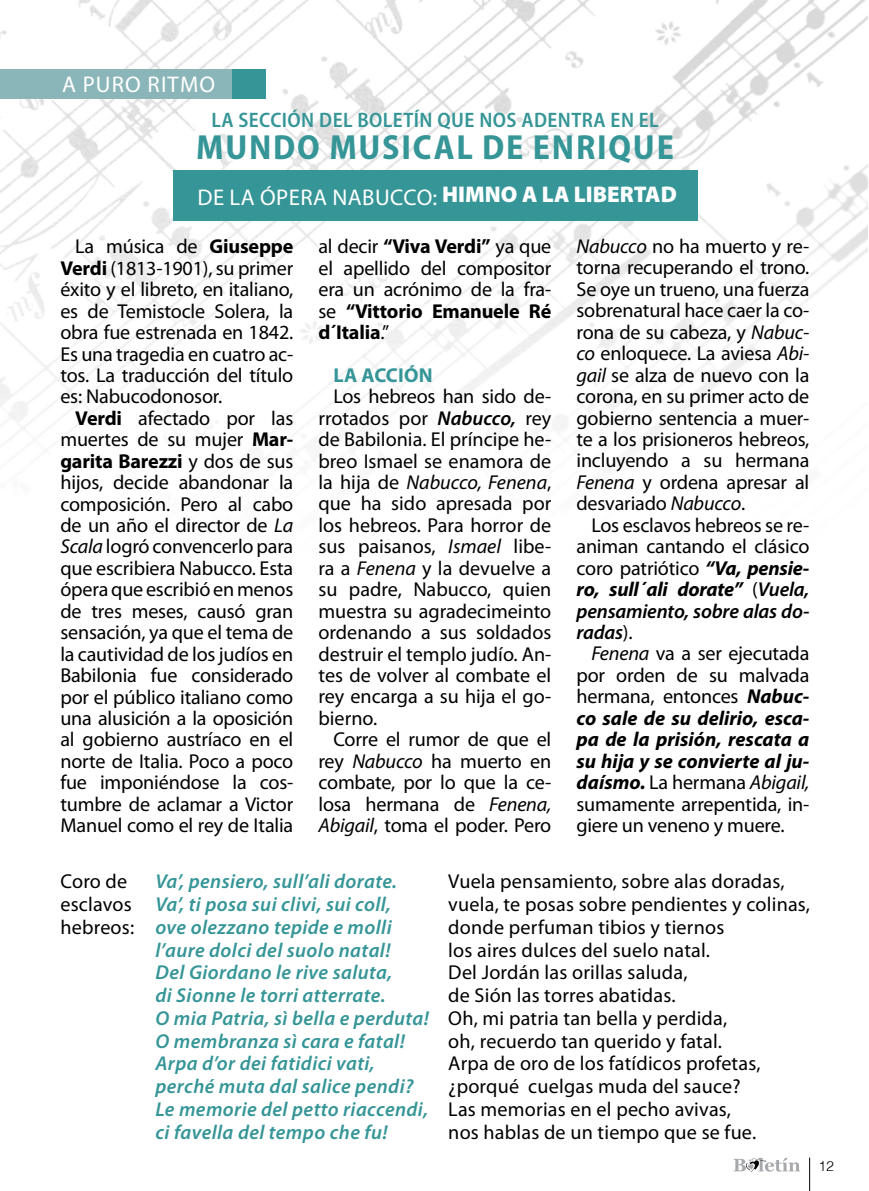
<style>
.page{position:relative;width:869px;height:1191px;background:#fff}
.page>*{position:absolute;margin:0;border:0;box-sizing:border-box;transform-origin:0 0}
.t1{font:700 semi-condensed 35px "Myriad Pro";letter-spacing:.05em;color:#359597}
.t2{font:22.75px "Myriad Pro";letter-spacing:.02em;color:#fff}
.t3{font:600 semi-condensed 21px "Myriad Pro";letter-spacing:.02em;color:#359597}
.t4{font:20.12px/21.3px "Myriad Pro";letter-spacing:-.01em;color:#000;text-align:justify}
.t5{font:20.12px/22.8px "Myriad Pro";letter-spacing:.01em;color:#000}
.t6{font:italic 600 20.12px/22.8px "Myriad Pro";letter-spacing:.02em;color:#359597}
.t7{font:700 20.12px "Myriad Pro";color:#359597}
.t8{font:300 14px "Helvetica";color:#000}
.s1{font-weight:700}
.s2{font-style:italic}
.s3{font-weight:600;font-style:italic}
.s4{font-weight:700;font-style:italic}
</style>
<div class="page">
<hr style="left:809px;top:1157px;width:1px;height:34px;background:#000">
<svg style="left:733px;top:1157px;width:66px;height:14px"></svg>
<img style="left:0;top:0;width:867px;height:441px">
<div style="left:0;top:69px;width:232px;height:30px;background:#8bb6b9"></div>
<div style="left:232px;top:69px;width:33px;height:30px;background:#359597"></div>
<div style="left:173px;top:171px;width:524px;height:50px;background:#359597"></div>
<p class="t2" style="left:62px;top:71px;width:113px">A PURO RITMO</p>
<p class="t3" style="left:211px;top:109px;width:449px">LA SECCIÓN DEL BOLETÍN QUE NOS ADENTRA EN EL</p>
<h1 class="t1" style="left:196px;top:128px;width:479px">MUNDO MUSICAL DE ENRIQUE</h1>
<p class="t2" style="left:197px;top:183px;width:480px">de la ópera Nabucco: <sup>HIMNO</sup> <sup>A</sup> <sup>LA</sup> <sup>LIBERTAD</sup></p>
<p class="t4" style="left:60px;top:235px;width:234px;text-indent:15px">La música de <span class="s1">Giuseppe Verdi</span> (1813-1901), su primer éxito y el libreto, en italiano, es de Temistocle Solera, la obra fue estrenada en 1842.<br>Es una tragedia en cuatro ac&shy;tos. La traducción del título es: Nabucodonosor.</p>
<p class="t4" style="left:60px;top:407px;width:234px;text-indent:15px"><span class="s1">Verdi</span> afectado por las muertes de su mujer <span class="s1">Mar&shy;garita Barezzi</span> y dos de sus hijos, decide abandonar la composición. Pero al cabo de un año el director de <span class="s2">La Scala</span> logró convencerlo para que escribiera Nabucco. Esta ópera que escribió en menos de tres meses, causó gran sensación, ya que el tema de la cautividad de los judíos en Babilonia fue considerado por el público italiano como una alusición a la oposición al gobierno austríaco en el norte de I talia. Poco a poco fue imponiéndose la cos&shy;tumbre de aclamar a Victor Manuel como el rey de Italia</p>
<p class="t4" style="left:318px;top:235px;width:234px">al decir <span class="s1">“Viva Verdi”</span> ya que el apellido del compositor era un acrónimo de la fra&shy;se <span class="s1">“Vittorio Emanuele Ré d´Italia</span>.”</p>
<p class="t7" style="left:333px;top:364px;width:98px">La acción</p>
<p class="t4" style="left:318px;top:385px;width:234px;text-indent:15px">Los hebreos han sido de&shy;rrotados por <span class="s3">Nabucco,</span> rey de Babilonia. El príncipe he&shy;breo Ismael se enamora de la hija de <span class="s2">Nabucco, Fenena</span>, que ha sido apresada por los hebreos. Para horror de sus paisanos, <span class="s2">Ismael</span> libe&shy;ra a <span class="s2">Fenena</span> y la devuelve a su padre, Nabucco, quien muestra su agradecimeinto ordenando a sus soldados destruir el templo judío. An&shy;tes de volver al combate el rey encarga a su hija el go&shy;bierno.</p>
<p class="t4" style="left:318px;top:728px;width:234px;text-indent:15px">Corre el rumor de que el rey <span class="s2">Nabucco</span> ha muerto en combate, por lo que la ce&shy;losa hermana de <span class="s2">Fenena, Abigail</span>, toma el poder. Pero</p>
<p class="t4" style="left:576px;top:235px;width:234px"><span class="s2">Nabucco</span> no ha muerto y re&shy;torna recuperando el trono.<br>Se oye un trueno, una fuerza sobrenatural hace caer la co&shy;rona de su cabeza, y <span class="s2">Nabuc&shy;co</span> enloquece. La aviesa <span class="s2">Abi&shy;gail</span> se alza de nuevo con la corona, en su primer acto de gobierno sentencia a muer&shy;te a los prisioneros hebreos, incluyendo a su hermana <span class="s2">Fenena</span> y ordena apresar al desvariado <span class="s2">Nabucco</span>.</p>
<p class="t4" style="left:576px;top:514px;width:234px;text-indent:15px">Los esclavos hebreos se re&shy;animan cantando el clásico coro patriótico <span class="s4">“Va, pensie&shy;ro, sull´ali dorate”</span> (<span class="s3">Vuela, pensamiento, sobre alas do&shy;radas</span>).</p>
<p class="t4" style="left:576px;top:642px;width:234px;text-indent:15px"><span class="s2">Fenena</span> va a ser ejecutada por orden de su malvada hermana, entonces <span class="s4">Nabuc&shy;co sale de su delirio, esca&shy;pa de la prisión, rescata a su hija y se convierte al ju&shy;daísmo.</span> La hermana <span class="s2">Abigail, </span>sumamente arrepentida, in&shy;giere un veneno y muere.</p>
<p class="t5" style="left:60px;top:870px;width:75px">Coro de esclavos hebreos:</p>
<p class="t6" style="left:155px;top:870px;width:275px">Va’, pensiero, sull’ali dorate.<br>Va’, ti posa sui clivi, sui coll,<br>ove olezzano tepide e molli l’aure dolci del suolo natal!<br>Del Giordano le rive saluta,<br>di Sionne le torri atterrate.<br>O mia Patria, sì bella e perduta!<br>O membranza sì cara e fatal!<br>Arpa d’or dei fatidici vati, perché muta dal salice pendi?<br>Le memorie del petto riaccendi, ci favella del tempo che fu!</p>
<p class="t5" style="left:448px;top:870px;width:363px">Vuela pensamiento, sobre alas doradas, vuela, te posas sobre pendientes y colinas, donde perfuman tibios y tiernos<br>los aires dulces del suelo natal.<br>Del Jordán las orillas saluda,<br>de Sión las torres abatidas.<br>Oh, mi patria tan bella y perdida,<br>oh, recuerdo tan querido y fatal.<br>Arpa de oro de los fatídicos profetas, ¿porqué cuelgas muda del sauce?<br>Las memorias en el pecho avivas,<br>nos hablas de un tiempo que se fue.</p>
<p class="t8" style="left:818px;top:1157px;width:17px">12</p>
</div>
